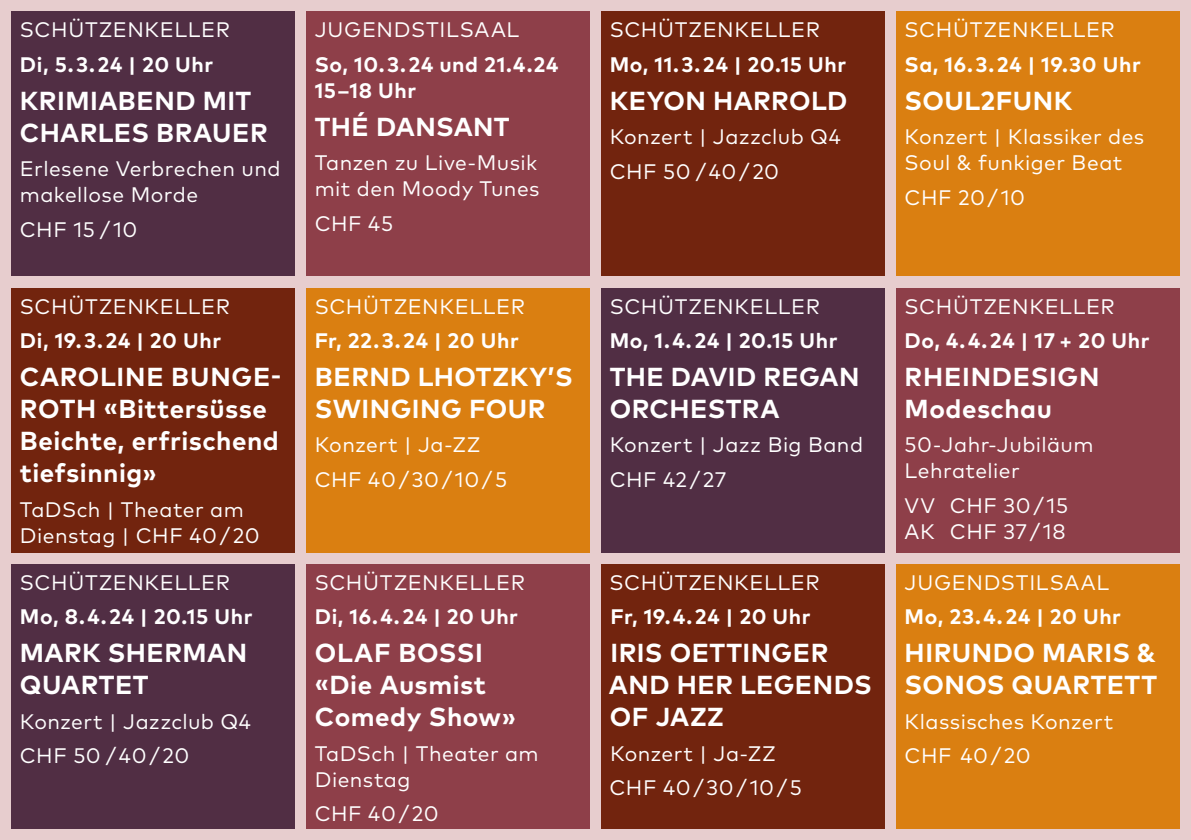
<style>
.page{position:relative;width:1191px;height:840px;background:#fff}
.page>*{position:absolute;margin:0;border:0;box-sizing:border-box;transform-origin:0 0}
.t1{font:700 26px/32px "Mark OT";letter-spacing:.02em;color:#fff}
.t2{font:21px/26px "Mark OT";letter-spacing:.02em;color:#fff}
.t3{font:700 21px/26px "Mark OT";letter-spacing:.03em;color:#fff}
</style>
<div class="page">
<div style="left:0;top:0;width:1191px;height:839px;background:#e7cdce"></div>
<div style="left:11px;top:11px;width:284px;height:265px;background:#512e44"></div>
<div style="left:601px;top:563px;width:283px;height:265px;background:#72240e"></div>
<div style="left:601px;top:11px;width:283px;height:265px;background:#72240e"></div>
<div style="left:896px;top:563px;width:283px;height:265px;background:#da7f11"></div>
<div style="left:896px;top:11px;width:283px;height:265px;background:#da7f11"></div>
<div style="left:306px;top:563px;width:284px;height:265px;background:#8e3f49"></div>
<div style="left:896px;top:287px;width:283px;height:265px;background:#8e3f49"></div>
<div style="left:11px;top:563px;width:284px;height:265px;background:#512e44"></div>
<div style="left:306px;top:11px;width:284px;height:265px;background:#8e3f49"></div>
<div style="left:306px;top:287px;width:284px;height:265px;background:#da7f11"></div>
<div style="left:601px;top:287px;width:283px;height:265px;background:#512e44"></div>
<div style="left:11px;top:287px;width:284px;height:265px;background:#72240e"></div>
<p class="t2" style="left:20px;top:17px;width:212px">SCHÜTZENKELLER</p>
<p class="t3" style="left:20px;top:51px;width:195px">Di, 5. 3. 24 | 20 Uhr</p>
<p class="t1" style="left:20px;top:84px;width:249px">KRIMIABEND MIT<br>CHARLES BRAUER</p>
<p class="t2" style="left:20px;top:155px;width:262px">Erlesene Verbrechen und makellose Morde</p>
<p class="t2" style="left:20px;top:216px;width:119px">CHF 15 / 10</p>
<p class="t2" style="left:20px;top:293px;width:212px">SCHÜTZENKELLER</p>
<p class="t3" style="left:20px;top:327px;width:203px">Di, 19. 3. 24 | 20 Uhr</p>
<p class="t1" style="left:20px;top:360px;width:263px">CAROLINE BUNGE-<br>ROTH «Bittersüsse<br>Beichte, erfrischend tiefsinnig»</p>
<p class="t2" style="left:20px;top:495px;width:241px">TaDSch | Theater am<br>Dienstag | CHF 40 / 20</p>
<p class="t2" style="left:20px;top:569px;width:212px">SCHÜTZENKELLER</p>
<p class="t3" style="left:20px;top:603px;width:234px">Mo, 8. 4. 24 | 20.15 Uhr</p>
<p class="t1" style="left:20px;top:635px;width:229px">MARK SHERMAN<br>QUARTET</p>
<p class="t2" style="left:20px;top:703px;width:233px;line-height:34.6px">Konzert | Jazzclub Q4<br>CHF 50 / 40 / 20</p>
<p class="t2" style="left:315px;top:17px;width:206px">JUGENDSTILSAAL</p>
<p class="t3" style="left:315px;top:51px;width:245px">So, 10. 3. 24 und 21.4.24<br>15–18 Uhr</p>
<p class="t1" style="left:315px;top:110px;width:196px">THÉ DANSANT</p>
<p class="t2" style="left:315px;top:149px;width:226px">Tanzen zu Live-Musik mit den Moody Tunes</p>
<p class="t2" style="left:315px;top:210px;width:80px">CHF 45</p>
<p class="t2" style="left:315px;top:293px;width:212px">SCHÜTZENKELLER</p>
<p class="t3" style="left:315px;top:327px;width:206px">Fr, 22. 3. 24 | 20 Uhr</p>
<p class="t1" style="left:315px;top:360px;width:259px">BERND LHOTZKY’S<br>SWINGING FOUR</p>
<p class="t2" style="left:315px;top:427px;width:194px;line-height:34.6px">Konzert | Ja-ZZ<br>CHF 40 / 30 / 10 / 5</p>
<p class="t2" style="left:315px;top:569px;width:212px">SCHÜTZENKELLER</p>
<p class="t3" style="left:315px;top:603px;width:205px">Di, 16. 4. 24 | 20 Uhr</p>
<p class="t1" style="left:315px;top:635px;width:203px">OLAF BOSSI «Die Ausmist<br>Comedy Show»</p>
<p class="t2" style="left:315px;top:739px;width:225px">TaDSch | Theater am<br>Dienstag</p>
<p class="t2" style="left:315px;top:800px;width:125px">CHF 40 / 20</p>
<p class="t2" style="left:610px;top:17px;width:212px">SCHÜTZENKELLER</p>
<p class="t3" style="left:609px;top:51px;width:238px">Mo, 11. 3. 24 | 20.15 Uhr</p>
<p class="t1" style="left:610px;top:84px;width:239px">KEYON HARROLD</p>
<p class="t2" style="left:609px;top:119px;width:233px;line-height:34.6px">Konzert | Jazzclub Q4<br>CHF 50 / 40 / 20</p>
<p class="t2" style="left:904px;top:17px;width:212px">SCHÜTZENKELLER</p>
<p class="t3" style="left:904px;top:51px;width:238px">Sa, 16. 3. 24 | 19.30 Uhr</p>
<p class="t1" style="left:904px;top:84px;width:169px">SOUL2FUNK</p>
<p class="t2" style="left:904px;top:123px;width:241px">Konzert | Klassiker des<br>Soul &amp; funkiger Beat</p>
<p class="t2" style="left:904px;top:184px;width:122px">CHF 20 / 10</p>
<p class="t2" style="left:610px;top:293px;width:212px">SCHÜTZENKELLER</p>
<p class="t3" style="left:609px;top:327px;width:229px">Mo, 1. 4. 24 | 20.15 Uhr</p>
<p class="t1" style="left:610px;top:360px;width:251px">THE DAVID REGAN<br>ORCHESTRA</p>
<p class="t2" style="left:609px;top:427px;width:255px;line-height:34.6px">Konzert | Jazz Big Band<br>CHF 42 / 27</p>
<p class="t2" style="left:609px;top:569px;width:212px">SCHÜTZENKELLER</p>
<p class="t3" style="left:610px;top:603px;width:202px">Fr, 19. 4. 24 | 20 Uhr</p>
<p class="t1" style="left:609px;top:635px;width:264px">IRIS OETTINGER<br>AND HER LEGENDS<br>OF JAZZ</p>
<p class="t2" style="left:609px;top:735px;width:194px;line-height:34.6px">Konzert | Ja-ZZ<br>CHF 40 / 30 / 10 / 5</p>
<p class="t2" style="left:904px;top:293px;width:212px">SCHÜTZENKELLER</p>
<p class="t3" style="left:904px;top:327px;width:246px">Do, 4. 4. 24 | 17 + 20 Uhr</p>
<p class="t1" style="left:904px;top:360px;width:196px">RHEINDESIGN<br>Modeschau</p>
<p class="t2" style="left:904px;top:431px;width:190px">50-Jahr-Jubiläum<br>Lehratelier</p>
<p class="t2" style="left:904px;top:492px;width:165px">VV CHF 30 / 15<br>AK CHF 37 / 18</p>
<p class="t2" style="left:904px;top:569px;width:206px">JUGENDSTILSAAL</p>
<p class="t3" style="left:904px;top:603px;width:218px">Mo, 23. 4. 24 | 20 Uhr</p>
<p class="t1" style="left:904px;top:635px;width:254px">HIRUNDO MARIS &amp;<br>SONOS QUARTETT</p>
<p class="t2" style="left:904px;top:703px;width:210px;line-height:34.6px">Klassisches Konzert<br>CHF 40 / 20</p>
</div>
